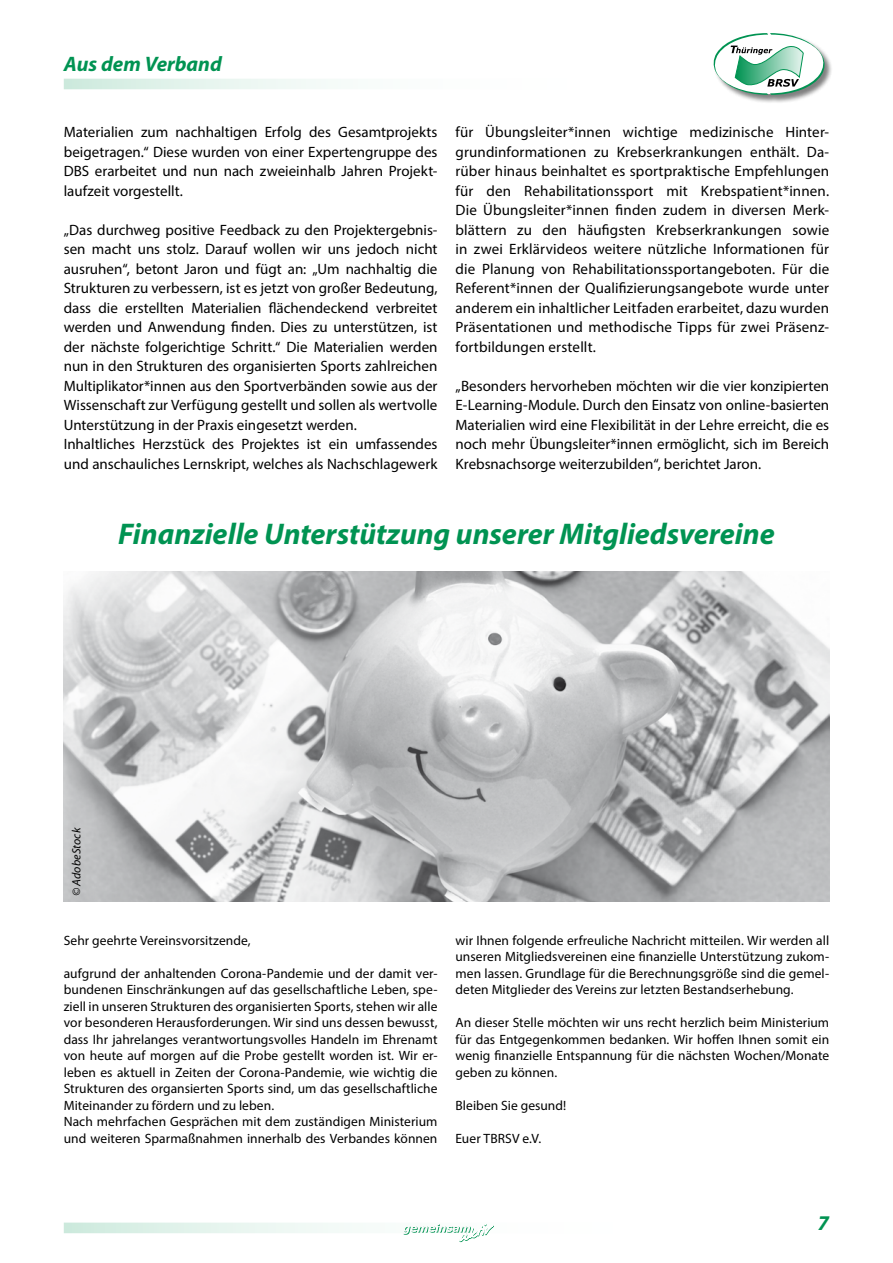
<style>
.page{position:relative;width:893px;height:1263px;background:#fff}
.page>*{position:absolute;margin:0;border:0;box-sizing:border-box;transform-origin:0 0}
.t1{font:italic 700 30px "Myriad Pro";color:#009352}
.t2{font:italic 700 21px "Myriad Pro";color:#009352}
.t3{font:15px/19.5px "Myriad Pro";color:#000;text-align:justify}
.t4{font:13.5px/16.5px "Myriad Pro";letter-spacing:.005em;color:#000;text-align:justify}
.t5{font:italic 12px "Myriad Pro";letter-spacing:.005em;color:#000}
</style>
<div class="page">
<svg style="left:67px;top:82px;width:261px;height:4px"></svg>
<div style="left:64px;top:79px;width:634px;height:10px;border:2px solid #fff"></div>
<svg style="left:67px;top:1225px;width:285px;height:5px"></svg>
<div style="left:64px;top:1222px;width:693px;height:11px;border:2px solid #fff"></div>
<svg style="left:403px;top:1223px;width:91px;height:20px"></svg>
<div style="left:713px;top:33px;width:120px;height:70px;background:#000;opacity:.5"></div>
<svg style="left:713px;top:33px;width:112px;height:62px"></svg>
<img style="left:64px;top:571px;width:765px;height:330px">
<h2 class="t2" style="left:64px;top:50px;width:160px">Aus dem Verband</h2>
<p class="t3" style="left:64px;top:122px;width:375px">Materialien zum nachhaltigen Erfolg des Gesamtprojekts beigetragen.“ Diese wurden von einer Expertengruppe des DBS erarbeitet und nun nach zweieinhalb Jahren Projekt&shy;laufzeit vorgestellt.</p>
<p class="t3" style="left:64px;top:220px;width:375px;text-align:left">„Das durchweg positive Feedback zu den Projektergebnis&shy;sen macht uns stolz. Darauf wollen wir uns jedoch nicht ausruhen“, betont Jaron und fügt an: „Um nachhaltig die Strukturen zu verbessern, ist es jetzt von großer Bedeutung, dass die erstellten Materialien flächendeckend verbreitet werden und Anwendung finden. Dies zu unterstützen, ist der nächste folgerichtige Schritt.“ Die Materialien werden nun in den Strukturen des organisierten Sports zahlreichen Multiplikator*innen aus den Sportverbänden sowie aus der Wissenschaft zur Verfügung gestellt und sollen als wertvolle Unterstützung in der Praxis eingesetzt werden.<br>Inhaltliches Herzstück des Projektes ist ein umfassendes und anschauliches Lernskript, welches als Nachschlagewerk</p>
<p class="t3" style="left:455px;top:122px;width:375px">für Übungsleiter*innen wichtige medizinische Hinter&shy;grundinformationen zu Krebserkrankungen enthält. Da&shy;rüber hinaus beinhaltet es sportpraktische Empfehlungen für den Rehabilitationssport mit Krebspatient*innen.<br>Die Übungsleiter*innen finden zudem in diversen Merk&shy;blättern zu den häufigsten Krebserkrankungen sowie in zwei Erklärvideos weitere nützliche Informationen für die Planung von Rehabilitationssportangeboten. Für die Referent*innen der Qualifizierungsangebote wurde unter anderem ein inhaltlicher Leitfaden erarbeitet, dazu wurden Präsentationen und methodische Tipps für zwei Präsenz&shy;fortbildungen erstellt.</p>
<p class="t3" style="left:455px;top:376px;width:375px">„Besonders hervorheben möchten wir die vier konzipierten E-Learning-Module. Durch den Einsatz von online-basierten Materialien wird eine Flexibilität in der Lehre erreicht, die es noch mehr Übungsleiter*innen ermöglicht, sich im Bereich Krebsnachsorge weiterzubilden“, berichtet Jaron.</p>
<h1 class="t1" style="left:118px;top:515px;width:658px">Finanzielle Unterstützung unserer Mitgliedsvereine</h1>
<p class="t5" style="left:69px;top:896px;width:70px;rotate:-90deg">© AdobeStock</p>
<p class="t4" style="left:64px;top:932px;width:188px">Sehr geehrte Vereinsvorsitzende,</p>
<p class="t4" style="left:64px;top:965px;width:375px;text-align:left">aufgrund der anhaltenden Corona-Pandemie und der damit ver&shy;bundenen Einschränkungen auf das gesellschaftliche Leben, spe&shy;ziell in unseren Strukturen des organisierten Sports, stehen wir alle vor besonderen Herausforderungen. Wir sind uns dessen bewusst, dass Ihr jahrelanges verantwortungsvolles Handeln im Ehrenamt von heute auf morgen auf die Probe gestellt worden ist. Wir er&shy;leben es aktuell in Zeiten der Corona-Pandemie, wie wichtig die Strukturen des organsierten Sports sind, um das gesellschaftliche Miteinander zu fördern und zu leben.<br>Nach mehrfachen Gesprächen mit dem zuständigen Ministerium und weiteren Sparmaßnahmen innerhalb des Verbandes können</p>
<p class="t4" style="left:455px;top:932px;width:375px">wir Ihnen folgende erfreuliche Nachricht mitteilen. Wir werden all unseren Mitgliedsvereinen eine finanzielle Unterstützung zukom&shy;men lassen. Grundlage für die Berechnungsgröße sind die gemel&shy;deten Mitglieder des Vereins zur letzten Bestandserhebung.</p>
<p class="t4" style="left:455px;top:1014px;width:375px">An dieser Stelle möchten wir uns recht herzlich beim Ministerium für das Entgegenkommen bedanken. Wir hoffen Ihnen somit ein wenig finanzielle Entspannung für die nächsten Wochen/Monate geben zu können.</p>
<p class="t4" style="left:455px;top:1097px;width:112px">Bleiben Sie gesund!</p>
<p class="t4" style="left:455px;top:1130px;width:87px">Euer TBRSV e.V.</p>
<h2 class="t2" style="left:818px;top:1209px;width:13px">7</h2>
</div>
